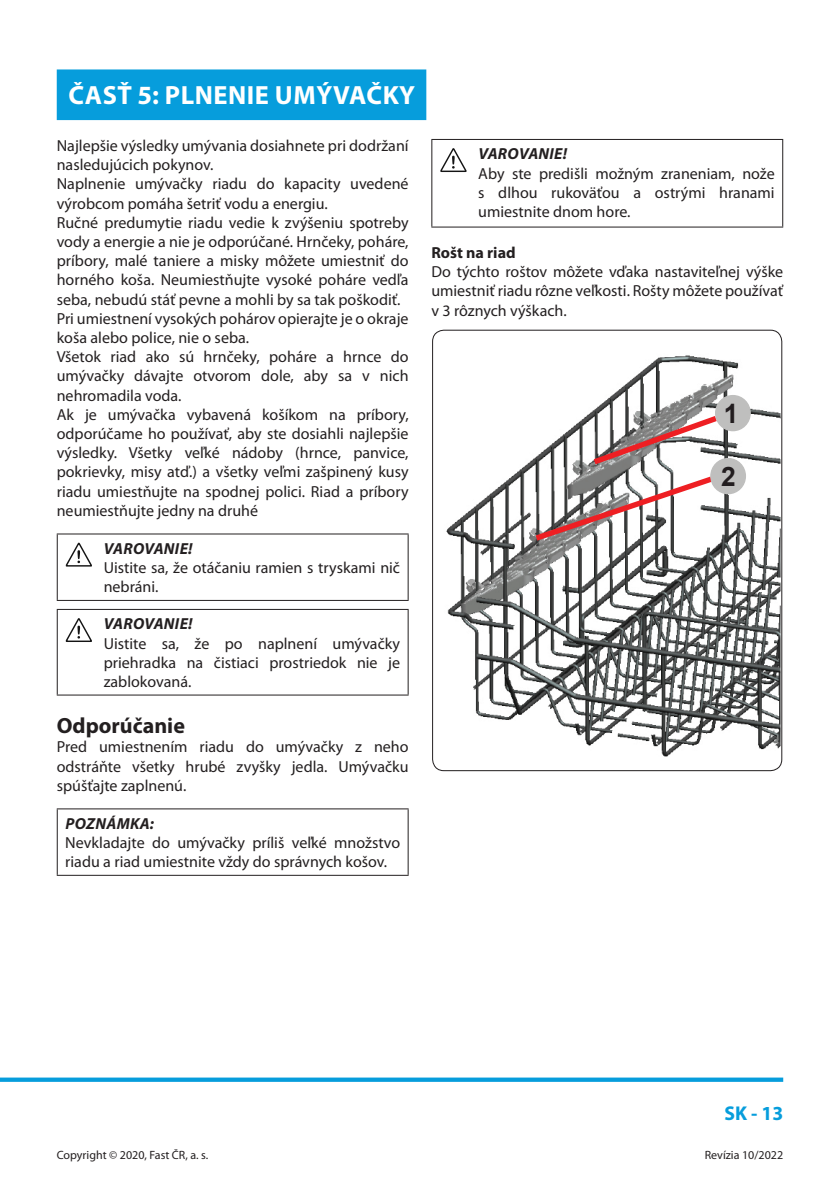
<style>
.page{position:relative;width:840px;height:1191px;background:#fff}
.page>*{position:absolute;margin:0;border:0;box-sizing:border-box;transform-origin:0 0}
.Nadpis_13_2{font:700 26.4px "Myriad Pro";letter-spacing:.02em;color:#fff}
.Podnadpis_11{font:700 22px "Myriad Pro";color:#231f20}
.t1{font:700 20px "Myriad Pro";color:#069ddc}
.Základný_8{font:16px/19.2px "Myriad Pro";color:#231f20;text-align:justify}
.Základný_8-2{font:italic 700 16px "Myriad Pro";letter-spacing:.02em;color:#231f20}
.Základný_8-3{font:700 16px "Myriad Pro";color:#231f20}
.t2{font:12px "Myriad Pro";color:#231f20}
</style>
<div class="page">
<svg style="left:1px;top:1077px;width:781px;height:4px;background:#29aae0"></svg>
<div style="left:57px;top:69px;width:369px;height:51px;background:#069ddc"></div>
<hr style="left:57px;top:533px;width:351px;height:1px;background:#231f20">
<hr style="left:57px;top:534px;width:1px;height:66px;background:#231f20">
<hr style="left:407px;top:534px;width:1px;height:66px;background:#231f20">
<hr style="left:57px;top:600px;width:351px;height:1px;background:#231f20">
<svg style="left:65px;top:543px;width:26px;height:24px"></svg>
<hr style="left:57px;top:609px;width:351px;height:1px;background:#231f20">
<hr style="left:57px;top:610px;width:1px;height:84px;background:#231f20">
<hr style="left:407px;top:610px;width:1px;height:84px;background:#231f20">
<hr style="left:57px;top:694px;width:351px;height:1px;background:#231f20">
<svg style="left:65px;top:618px;width:26px;height:24px"></svg>
<hr style="left:57px;top:808px;width:351px;height:1px;background:#231f20">
<hr style="left:57px;top:809px;width:1px;height:65px;background:#231f20">
<hr style="left:407px;top:809px;width:1px;height:65px;background:#231f20">
<hr style="left:57px;top:874px;width:351px;height:1px;background:#231f20">
<hr style="left:431px;top:139px;width:351px;height:1px;background:#231f20">
<hr style="left:431px;top:140px;width:1px;height:86px;background:#231f20">
<hr style="left:781px;top:140px;width:1px;height:86px;background:#231f20">
<hr style="left:431px;top:226px;width:351px;height:1px;background:#231f20">
<svg style="left:440px;top:148px;width:25px;height:24px"></svg>
<img style="left:432px;top:330px;width:349px;height:440px">
<div style="left:710px;top:458px;width:35px;height:35px;background:#bfbfbe;border-radius:50%"></div>
<div style="left:709px;top:458px;width:36px;height:36px;border:1px solid #bfbfbe;border-radius:50%"></div>
<div style="left:715px;top:395px;width:34px;height:35px;background:#bfbfbe;border-radius:50%"></div>
<div style="left:714px;top:395px;width:36px;height:36px;border:1px solid #bfbfbe;border-radius:50%"></div>
<svg style="left:529px;top:403px;width:205px;height:142px"></svg>
<p class="Nadpis_13_2" style="left:68px;top:77px;width:348px">ČASŤ 5: PLNENIE UMÝVAČKY</p>
<p class="Základný_8" style="left:57px;top:136px;width:353px">Najlepšie výsledky umývania dosiahnete pri dodržaní nasledujúcich pokynov.</p>
<p class="Základný_8" style="left:57px;top:174px;width:353px">Naplnenie umývačky riadu do kapacity uvedené výrobcom pomáha šetriť vodu a energiu.</p>
<p class="Základný_8" style="left:57px;top:212px;width:353px">Ručné predumytie riadu vedie k zvýšeniu spotreby vody a energie a nie je odporúčané. Hrnčeky, poháre, príbory, malé taniere a misky môžete umiestniť do horného koša. Neumiestňujte vysoké poháre vedľa seba, nebudú stáť pevne a mohli by sa tak poškodiť.</p>
<p class="Základný_8" style="left:57px;top:308px;width:353px">Pri umiestnení vysokých pohárov opierajte je o okraje koša alebo police, nie o seba.</p>
<p class="Základný_8" style="left:57px;top:347px;width:353px">Všetok riad ako sú hrnčeky, poháre a hrnce do umývačky dávajte otvorom dole, aby sa v nich nehromadila voda.</p>
<p class="Základný_8" style="left:57px;top:404px;width:353px">Ak je umývačka vybavená košíkom na príbory, odporúčame ho používať, aby ste dosiahli najlepšie výsledky. Všetky veľké nádoby (hrnce, panvice, pokrievky, misy atď.) a všetky veľmi zašpinený kusy riadu umiestňujte na spodnej polici. Riad a príbory neumiestňujte jedny na druhé</p>
<p class="Základný_8-2" style="left:104px;top:538px;width:90px">VAROVANIE!</p>
<p class="Základný_8" style="left:104px;top:558px;width:298px">Uistite sa, že otáčaniu ramien s tryskami nič nebráni.</p>
<p class="Základný_8-2" style="left:104px;top:613px;width:90px">VAROVANIE!</p>
<p class="Základný_8" style="left:104px;top:633px;width:298px">Uistite sa, že po naplnení umývačky priehradka na čistiaci prostriedok nie je zablokovaná.</p>
<p class="Podnadpis_11" style="left:57px;top:711px;width:130px">Odporúčanie</p>
<p class="Základný_8" style="left:57px;top:737px;width:353px">Pred umiestnením riadu do umývačky z neho odstráňte všetky hrubé zvyšky jedla. Umývačku spúšťajte zaplnenú.</p>
<p class="Základný_8-2" style="left:65px;top:813px;width:90px">POZNÁMKA:</p>
<p class="Základný_8" style="left:65px;top:833px;width:336px">Nevkladajte do umývačky príliš veľké množstvo riadu a riad umiestnite vždy do správnych košov.</p>
<p class="Základný_8-2" style="left:478px;top:144px;width:90px">VAROVANIE!</p>
<p class="Základný_8" style="left:478px;top:163px;width:298px">Aby ste predišli možným zraneniam, nože s dlhou rukoväťou a ostrými hranami umiestnite dnom hore.</p>
<p class="Základný_8-3" style="left:431px;top:242px;width:86px">Rošt na riad</p>
<p class="Základný_8" style="left:431px;top:262px;width:353px">Do týchto roštov môžete vďaka nastaviteľnej výške umiestniť riadu rôzne veľkosti. Rošty môžete používať v 3 rôznych výškach.</p>
<p class="t1" style="left:724px;top:1099px;width:60px">SK - 13</p>
<p class="t2" style="left:57px;top:1147px;width:153px">Copyright © 2020, Fast ČR, a. s.</p>
<p class="t2" style="left:704px;top:1147px;width:80px">Revízia 10/2022</p>
</div>
